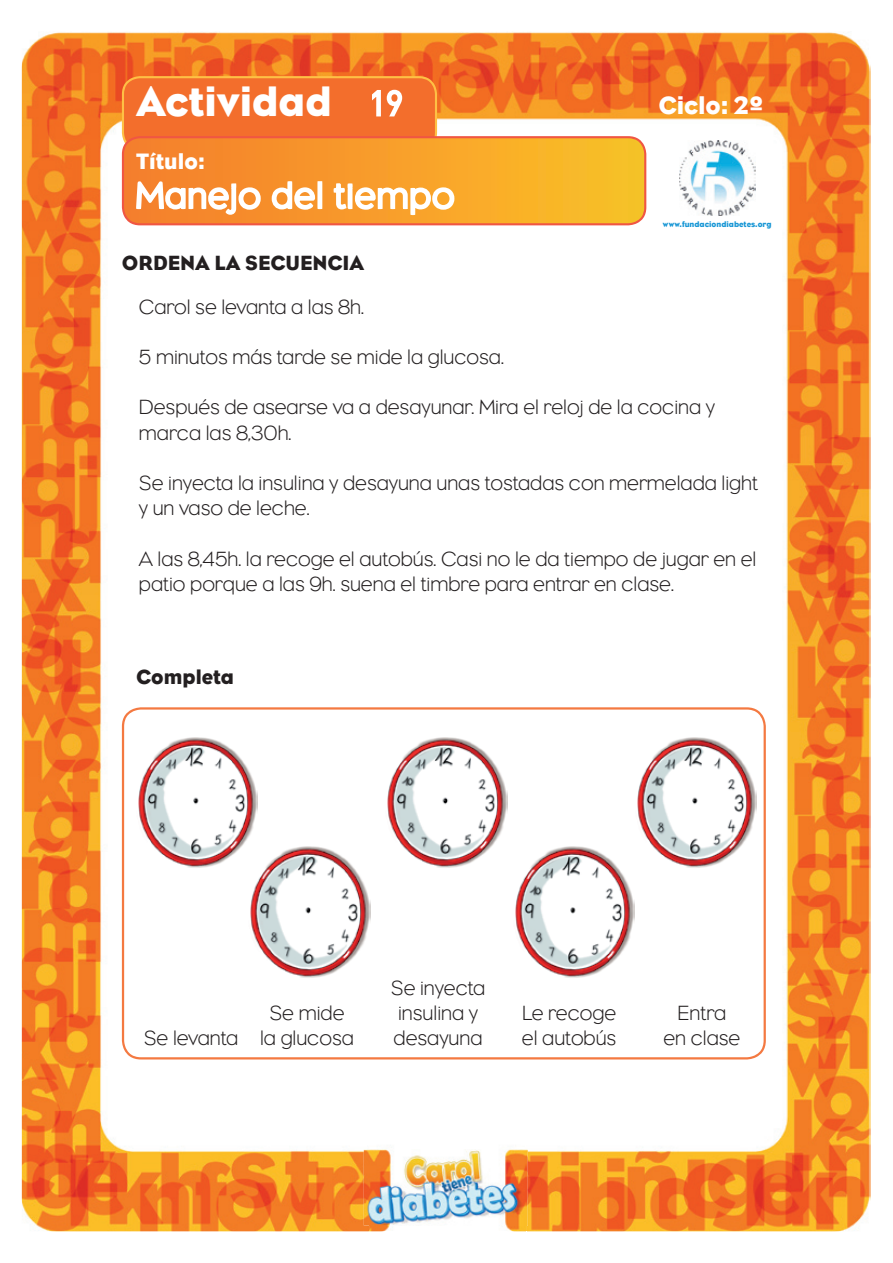
<style>
.page{position:relative;width:893px;height:1263px;background:#fff}
.page>*{position:absolute;margin:0;border:0;box-sizing:border-box;transform-origin:0 0}
.t1{font:42.75px "Eagle";color:#fff}
.t2{font:25.65px "Eagle";color:#fff}
.t3{font:22.8px "Eagle";color:#fff}
.t4{font:300 21px/25.2px "Eagle";color:#231f20}
.t5{font:21px "Eagle";color:#231f20}
.t6{font:8.25px "Eagle";color:#1796d5}
</style>
<div class="page">
<img style="left:22px;top:32px;width:849px;height:1199px">
<img style="left:679px;top:140px;width:76px;height:75px">
<svg style="left:122px;top:136px;width:524px;height:89px;background:#f7a32c"></svg>
<img style="left:369px;top:1137px;width:157px;height:95px">
<img style="left:364px;top:1149px;width:164px;height:76px">
<img style="left:369px;top:1149px;width:157px;height:76px">
<svg style="left:135px;top:179px;width:127px;height:138px"></svg>
<svg style="left:270px;top:180px;width:47px;height:36px"></svg>
<div style="left:317px;top:181px;width:5px;height:28px;border:3px solid #fff"></div>
<svg style="left:332px;top:182px;width:124px;height:35px"></svg>
<svg style="left:122px;top:76px;width:315px;height:75px;background:#f47831"></svg>
<svg style="left:122px;top:707px;width:644px;height:352px"></svg>
<h1 class="t1" style="left:136px;top:77px;width:197px">Actividad</h1>
<p class="t3" style="left:136px;top:148px;width:70px">Título:</p>
<p class="t2" style="left:658px;top:91px;width:107px">Ciclo: 2º</p>
<p class="t6" style="left:663px;top:220px;width:110px">www.fundaciondiabetes.org</p>
<p class="t5" style="left:122px;top:251px;width:244px">ORDENA LA SECUENCIA</p>
<p class="t4" style="left:139px;top:294px;width:226px">Carol se levanta a las 8h.</p>
<p class="t4" style="left:139px;top:344px;width:367px">5 minutos más tarde se mide la glucosa.</p>
<p class="t4" style="left:139px;top:395px;width:578px">Después de asearse va a desayunar. Mira el reloj de la cocina y marca las 8,30h.</p>
<p class="t4" style="left:139px;top:470px;width:621px">Se inyecta la insulina y desayuna unas tostadas con mermelada light y un vaso de leche.</p>
<p class="t4" style="left:139px;top:546px;width:619px">A las 8,45h. la recoge el autobús. Casi no le da tiempo de jugar en el patio porque a las 9h. suena el timbre para entrar en clase.</p>
<p class="t5" style="left:136px;top:665px;width:99px">Completa</p>
<p class="t4" style="left:144px;top:1025px;width:96px">Se levanta</p>
<p class="t4" style="left:260px;top:1000px;width:95px;text-align:center">Se mide la glucosa</p>
<p class="t4" style="left:391px;top:975px;width:96px">Se inyecta insulina y desayuna</p>
<p class="t4" style="left:522px;top:1000px;width:96px">Le recoge el autobús</p>
<p class="t4" style="left:663px;top:1000px;width:78px;text-align:center">Entra<br>en clase</p>
</div>
